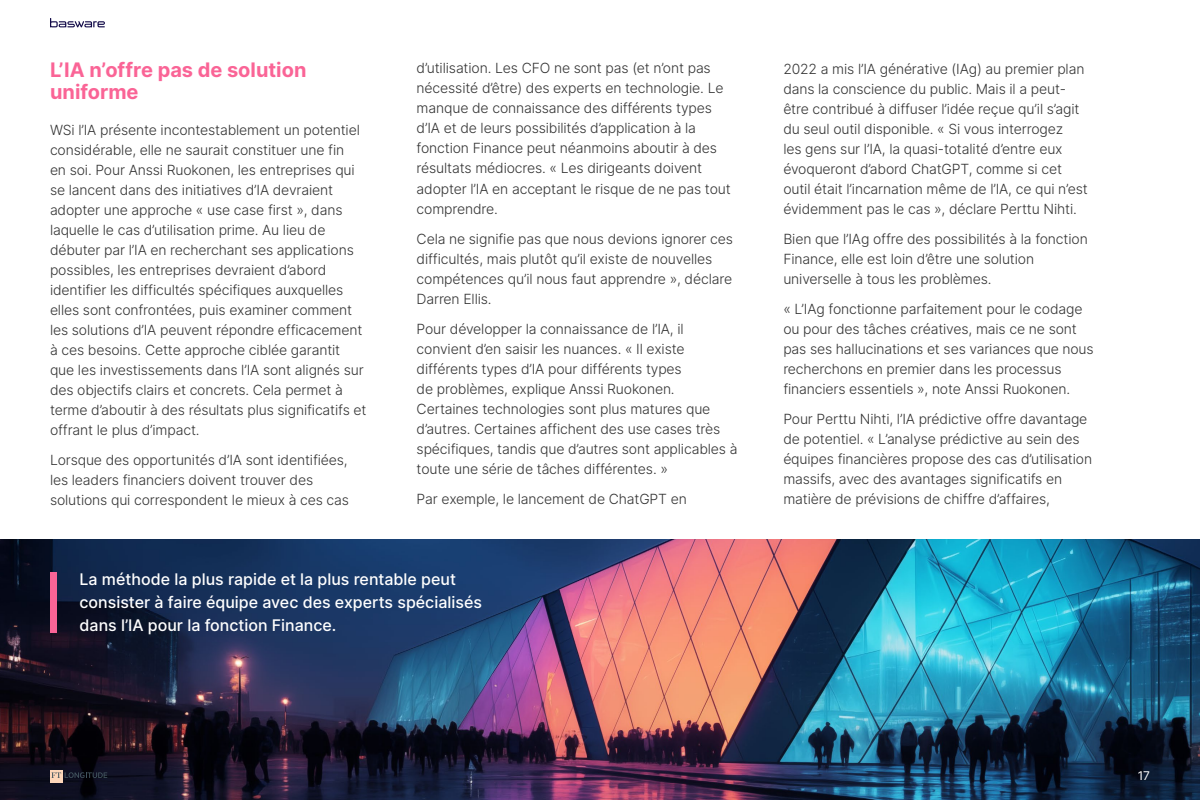
<style>
.page{position:relative;width:1200px;height:800px;background:#fff}
.page>*{position:absolute;margin:0;border:0;box-sizing:border-box;transform-origin:0 0}
.t1{font:700 20px/22px "Inter";color:#fa6496}
.t2{font:500 16px/23px "Inter";color:#fff}
.t3{font:300 14px/20px "Inter";letter-spacing:-.01em;color:#333}
.t4{font:12px "Inter";color:#fff}
</style>
<div class="page">
<img style="left:0;top:539px;width:1200px;height:261px">
<svg style="left:50px;top:18px;width:55px;height:9px"></svg>
<div style="left:50px;top:771px;width:12px;height:12px;background:#fdd6b9"></div>
<svg style="left:51px;top:772px;width:56px;height:6px"></svg>
<div style="left:50px;top:573px;width:7px;height:60px;background:#fa6496"></div>
<h1 class="t1" style="left:50px;top:58px;width:258px">L’IA n’offre pas de solution uniforme</h1>
<p class="t3" style="left:50px;top:120px;width:318px">WSi l’IA présente incontestablement un potentiel considérable, elle ne saurait constituer une fin<br>en soi. Pour Anssi Ruokonen, les entreprises qui se lancent dans des initiatives d’IA devraient adopter une approche « use case first », dans laquelle le cas d’utilisation prime. Au lieu de débuter par l’IA en recherchant ses applications possibles, les entreprises devraient d’abord identifier les difficultés spécifiques auxquelles elles sont confrontées, puis examiner comment les solutions d’IA peuvent répondre efficacement à ces besoins. Cette approche ciblée garantit que les investissements dans l’IA sont alignés sur des objectifs clairs et concrets. Cela permet à terme d’aboutir à des résultats plus significatifs et offrant le plus d’impact.</p>
<p class="t3" style="left:50px;top:450px;width:301px">Lorsque des opportunités d’IA sont identifiées, les leaders financiers doivent trouver des solutions qui correspondent le mieux à ces cas</p>
<p class="t3" style="left:417px;top:58px;width:316px">d’utilisation. Les CFO ne sont pas (et n’ont pas nécessité d’être) des experts en technologie. Le manque de connaissance des différents types d’IA et de leurs possibilités d’application à la fonction Finance peut néanmoins aboutir à des résultats médiocres. « Les dirigeants doivent adopter l’IA en acceptant le risque de ne pas tout comprendre.</p>
<p class="t3" style="left:417px;top:228px;width:318px">Cela ne signifie pas que nous devions ignorer ces difficultés, mais plutôt qu’il existe de nouvelles compétences qu’il nous faut apprendre », déclare Darren Ellis.</p>
<p class="t3" style="left:417px;top:318px;width:322px">Pour développer la connaissance de l’IA, il convient d’en saisir les nuances. « Il existe différents types d’IA pour différents types<br>de problèmes, explique Anssi Ruokonen.<br>Certaines technologies sont plus matures que d’autres. Certaines affichent des use cases très spécifiques, tandis que d’autres sont applicables à toute une série de tâches différentes. »</p>
<p class="t3" style="left:417px;top:488px;width:272px">Par exemple, le lancement de ChatGPT en</p>
<p class="t2" style="left:80px;top:568px;width:404px">La méthode la plus rapide et la plus rentable peut consister à faire équipe avec des experts spécialisés dans l’IA pour la fonction Finance.</p>
<p class="t3" style="left:783px;top:58px;width:306px">2022 a mis l’IA générative (IAg) au premier plan dans la conscience du public. Mais il a peut&shy;être contribué à diffuser l’idée reçue qu’il s’agit du seul outil disponible. « Si vous interrogez<br>les gens sur l’IA, la quasi-totalité d’entre eux évoqueront d’abord ChatGPT, comme si cet outil était l’incarnation même de l’IA, ce qui n’est évidemment pas le cas », déclare Perttu Nihti.</p>
<p class="t3" style="left:783px;top:228px;width:306px">Bien que l’IAg offre des possibilités à la fonction<br>Finance, elle est loin d’être une solution universelle à tous les problèmes.</p>
<p class="t3" style="left:783px;top:298px;width:312px">« L’IAg fonctionne parfaitement pour le codage ou pour des tâches créatives, mais ce ne sont pas ses hallucinations et ses variances que nous recherchons en premier dans les processus financiers essentiels », note Anssi Ruokonen.</p>
<p class="t3" style="left:783px;top:408px;width:310px">Pour Perttu Nihti, l’IA prédictive offre davantage de potentiel. « L’analyse prédictive au sein des équipes financières propose des cas d’utilisation massifs, avec des avantages significatifs en matière de prévisions de chiffre d’affaires,</p>
<p class="t4" style="left:1138px;top:767px;width:14px">17</p>
</div>
